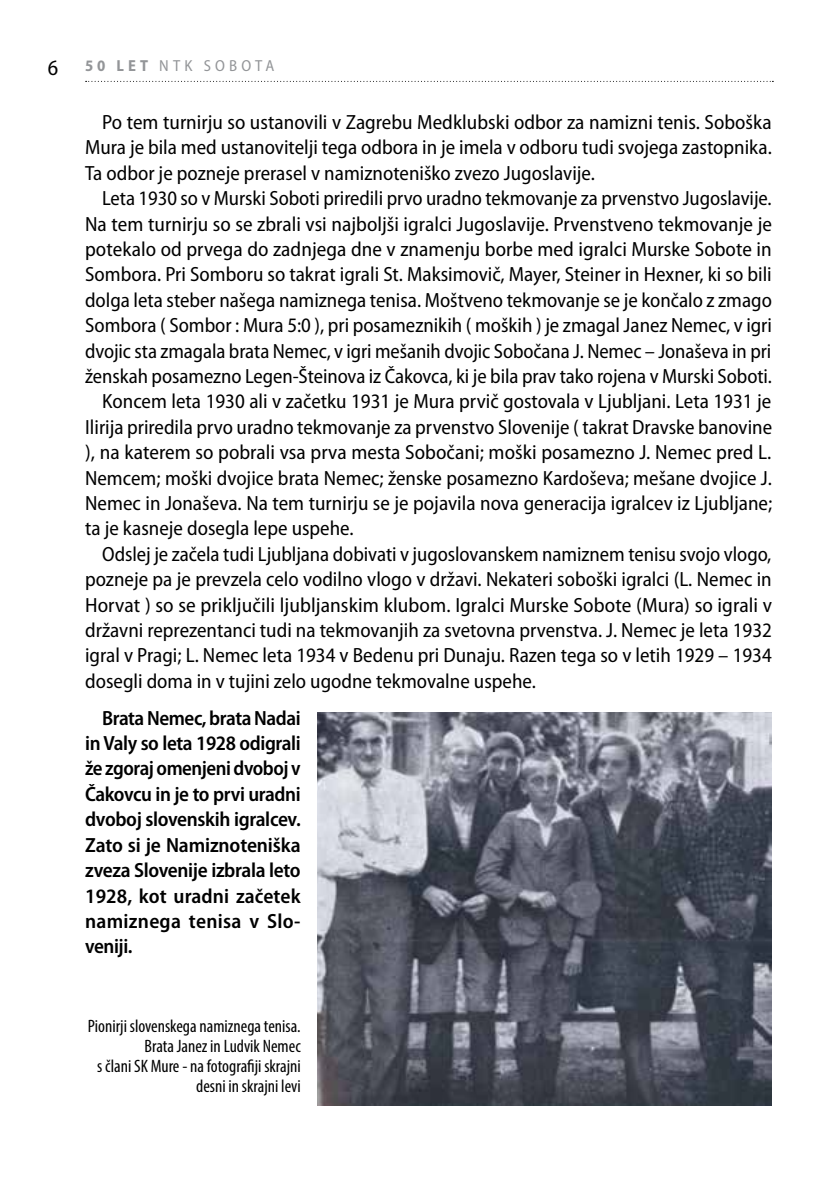
<style>
.page{position:relative;width:840px;height:1191px;background:#fff}
.page>*{position:absolute;margin:0;border:0;box-sizing:border-box;transform-origin:0 0}
.t1{font:semi-condensed 20.6px/25.4px "Myriad Pro";color:#000;text-align:justify}
.t2{font:600 semi-condensed 20.6px/25.4px "Myriad Pro";letter-spacing:.005em;color:#000;text-align:justify}
.t3{font:condensed 18px/19.8px "Myriad Pro";color:#000;text-align:right}
.t4{font:semi-condensed 16px "Myriad Pro";letter-spacing:.26em;color:#939598}
.s1{font-size:22px;color:#000}
.s2{font-weight:700}
</style>
<div class="page">
<svg style="left:86px;top:81px;width:687px;height:1px"></svg>
<img style="left:317px;top:713px;width:454px;height:393px">
<p class="t4" style="left:48px;top:57px;width:228px"><span class="s1">6</span> <span class="s2">50 LET</span> NTK SOBOTA</p>
<p class="t1" style="left:85px;top:110px;width:688px;text-indent:17px">Po tem turnirju so ustanovili v Zagrebu Medklubski odbor za namizni tenis. Soboška Mura je bila med ustanovitelji tega odbora in je imela v odboru tudi svojega zastopnika.<br>Ta odbor je pozneje prerasel v namiznoteniško zvezo Jugoslavije.</p>
<p class="t1" style="left:102px;top:186px;width:670px">Leta 1930 so v Murski Soboti priredili prvo uradno tekmovanje za prvenstvo Jugoslavije.</p>
<p class="t1" style="left:85px;top:211px;width:688px">Na tem turnirju so se zbrali vsi najboljši igralci Jugoslavije. Prvenstveno tekmovanje je</p>
<p class="t1" style="left:85px;top:237px;width:687px">potekalo od prvega do zadnjega dne v znamenju borbe med igralci Murske Sobote in</p>
<p class="t1" style="left:85px;top:262px;width:687px">Sombora. Pri Somboru so takrat igrali St. Maksimovič, Mayer, Steiner in Hexner, ki so bili</p>
<p class="t1" style="left:85px;top:287px;width:688px">dolga leta steber našega namiznega tenisa. Moštveno tekmovanje se je končalo z zmago</p>
<p class="t1" style="left:85px;top:313px;width:688px">Sombora ( Sombor : Mura 5:0 ), pri posameznikih ( moških ) je zmagal Janez Nemec, v igri</p>
<p class="t1" style="left:85px;top:338px;width:687px">dvojic sta zmagala brata Nemec, v igri mešanih dvojic Sobočana J. Nemec – Jonaševa in pri</p>
<p class="t1" style="left:85px;top:364px;width:688px">ženskah posamezno Legen-Šteinova iz Čakovca, ki je bila prav tako rojena v Murski Soboti.</p>
<p class="t1" style="left:102px;top:389px;width:670px">Koncem leta 1930 ali v začetku 1931 je Mura prvič gostovala v Ljubljani. Leta 1931 je</p>
<p class="t1" style="left:85px;top:414px;width:688px">Ilirija priredila prvo uradno tekmovanje za prvenstvo Slovenije ( takrat Dravske banovine</p>
<p class="t1" style="left:85px;top:440px;width:687px">), na katerem so pobrali vsa prva mesta Sobočani; moški posamezno J. Nemec pred L.</p>
<p class="t1" style="left:85px;top:465px;width:687px">Nemcem; moški dvojice brata Nemec; ženske posamezno Kardoševa; mešane dvojice J.</p>
<p class="t1" style="left:85px;top:491px;width:688px">Nemec in Jonaševa. Na tem turnirju se je pojavila nova generacija igralcev iz Ljubljane;</p>
<p class="t1" style="left:85px;top:516px;width:270px">ta je kasneje dosegla lepe uspehe.</p>
<p class="t1" style="left:102px;top:541px;width:670px">Odslej je začela tudi Ljubljana dobivati v jugoslovanskem namiznem tenisu svojo vlogo,</p>
<p class="t1" style="left:85px;top:567px;width:687px">pozneje pa je prevzela celo vodilno vlogo v državi. Nekateri soboški igralci (L. Nemec in</p>
<p class="t1" style="left:85px;top:592px;width:688px">Horvat ) so se priključili ljubljanskim klubom. Igralci Murske Sobote (Mura) so igrali v</p>
<p class="t1" style="left:85px;top:618px;width:688px">državni reprezentanci tudi na tekmovanjih za svetovna prvenstva. J. Nemec je leta 1932</p>
<p class="t1" style="left:85px;top:643px;width:688px">igral v Pragi; L. Nemec leta 1934 v Bedenu pri Dunaju. Razen tega so v letih 1929 – 1934</p>
<p class="t1" style="left:85px;top:668px;width:452px">dosegli doma in v tujini zelo ugodne tekmovalne uspehe.</p>
<p class="t2" style="left:85px;top:705px;width:217px;text-indent:17px">Brata Nemec, brata Nadai in Valy so leta 1928 odigrali že zgoraj omenjeni dvoboj v Čakovcu in je to prvi uradni dvoboj slovenskih igralcev.<br>Zato si je Namiznoteniška zveza Slovenije izbrala leto 1928, kot uradni začetek namiznega tenisa v Slo&shy;veniji.</p>
<p class="t3" style="left:88px;top:1016px;width:214px">Pionirji slovenskega namiznega tenisa.<br>Brata Janez in Ludvik Nemec<br>s člani SK Mure - na fotografiji skrajni desni in skrajni levi</p>
</div>
